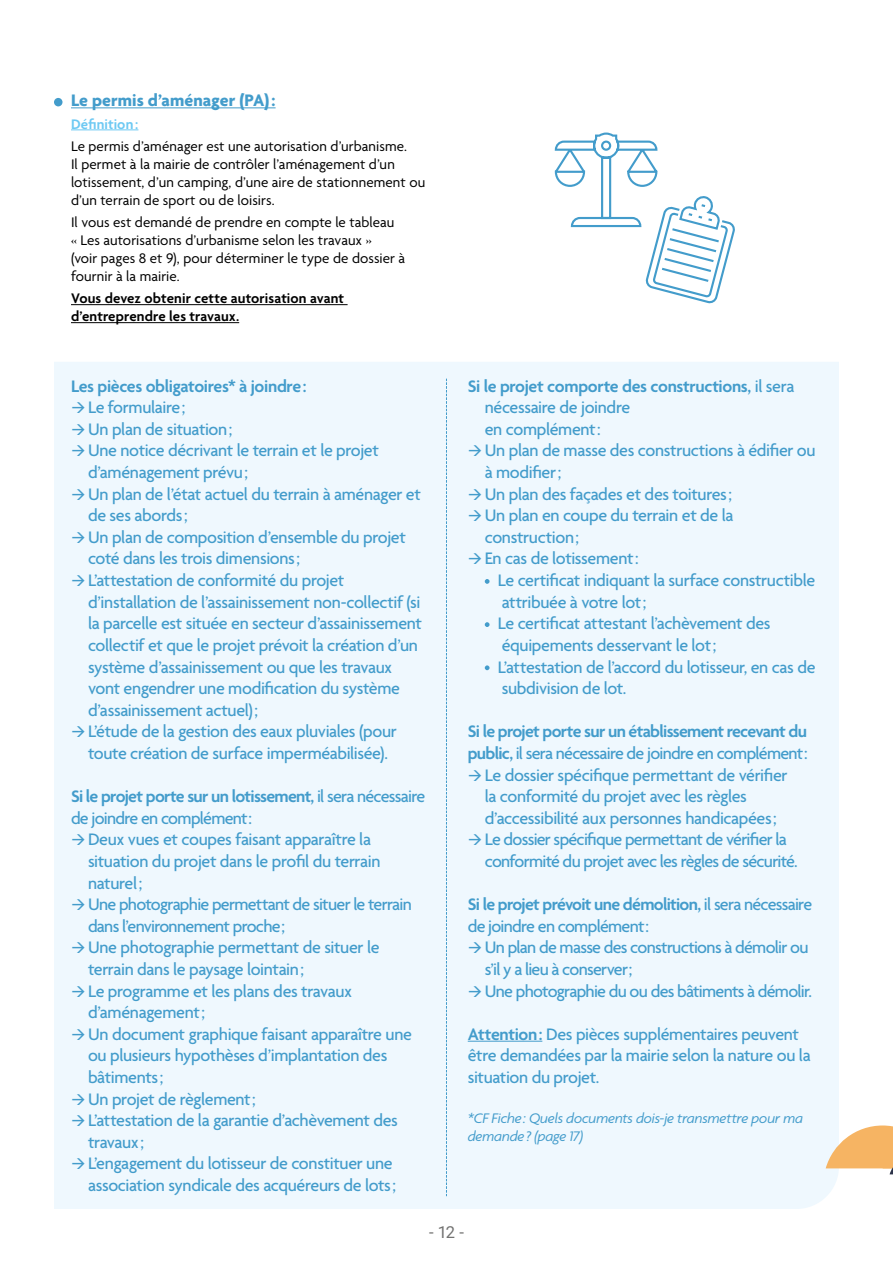
<style>
.page{position:relative;width:893px;height:1263px;background:#fff}
.page>*{position:absolute;margin:0;border:0;box-sizing:border-box;transform-origin:0 0}
.t1{font:500 18px/21.6px "Agenda";letter-spacing:-.02em;color:#439ccb}
.t2{font:500 18px/21.6px "Agenda";letter-spacing:-.04em;color:#439ccb}
.t3{font:600 18px/21.6px "Agenda";letter-spacing:-.035em;color:#439ccb}
.t4{font:700 18px "Agenda";letter-spacing:.005em;color:#439ccb}
.t5{font:16.5px "Roboto";color:#727271}
.t6{font:15px/18px "Agenda";letter-spacing:.005em;color:#000}
.t7{font:600 15px/18px "Agenda";letter-spacing:.005em;color:#000}
.t8{font:italic 15px/18px "Agenda";letter-spacing:-.015em;color:#439ccb}
.t9{font:600 15px "Agenda";letter-spacing:.01em;color:#6dc9f3}
.s1{font-weight:600}
.s2{font-weight:500}
</style>
<div class="page">
<hr style="left:71px;top:108px;width:205px;height:1px;background:#439ccb">
<hr style="left:71px;top:130px;width:67px;height:1px;background:#6dc9f3">
<hr style="left:71px;top:304px;width:277px;height:1px;background:#000">
<hr style="left:71px;top:322px;width:168px;height:1px;background:#000">
<div style="left:54px;top:98px;width:9px;height:8px;background:#439ccb;border-radius:50%"></div>
<div style="left:54px;top:362px;width:785px;height:847px;background:#eff8fe"></div>
<hr style="left:468px;top:1041px;width:74px;height:1px;background:#439ccb">
<svg style="left:485px;top:579px;width:5px;height:5px"></svg>
<svg style="left:485px;top:622px;width:5px;height:5px"></svg>
<svg style="left:485px;top:665px;width:5px;height:5px"></svg>
<svg style="left:446px;top:379px;width:1px;height:817px"></svg>
<svg style="left:826px;top:1107px;width:67px;height:67px"></svg>
<svg style="left:554px;top:132px;width:181px;height:172px"></svg>
<p class="t4" style="left:71px;top:91px;width:206px">Le permis d’aménager (PA):</p>
<p class="t9" style="left:71px;top:116px;width:69px">Définition:</p>
<p class="t6" style="left:71px;top:138px;width:356px">Le permis d’aménager est une autorisation d’urbanisme.<br>Il permet à la mairie de contrôler l’aménagement d’un lotissement, d’un camping, d’une aire de stationnement ou d’un terrain de sport ou de loisirs.</p>
<p class="t6" style="left:71px;top:214px;width:336px">Il vous est demandé de prendre en compte le tableau<br>« Les autorisations d’urbanisme selon les travaux »<br>(voir pages 8 et 9), pour déterminer le type de dossier à fournir à la mairie.</p>
<p class="t7" style="left:71px;top:291px;width:275px">Vous devez obtenir cette autorisation avant d’entreprendre les travaux.</p>
<p class="t3" style="left:71px;top:376px;width:237px">Les pièces obligatoires* à joindre:</p>
<p class="t1" style="left:71px;top:398px;width:116px">→ Le formulaire;</p>
<p class="t1" style="left:71px;top:419px;width:163px">→ Un plan de situation;</p>
<p class="t1" style="left:88px;top:441px;width:292px;text-indent:-17px">→ Une notice décrivant le terrain et le projet d’aménagement prévu;</p>
<p class="t1" style="left:88px;top:484px;width:334px;text-indent:-17px">→ Un plan de l’état actuel du terrain à aménager et de ses abords;</p>
<p class="t1" style="left:88px;top:527px;width:319px;text-indent:-17px">→ Un plan de composition d’ensemble du projet coté dans les trois dimensions;</p>
<p class="t1" style="left:88px;top:571px;width:336px;text-indent:-17px">→ L’attestation de conformité du projet d’installation de l’assainissement non-collectif (si la parcelle est située en secteur d’assainissement collectif et que le projet prévoit la création d’un système d’assainissement ou que les travaux vont engendrer une modification du système d’assainissement actuel);</p>
<p class="t1" style="left:71px;top:722px;width:327px;text-align:center">→ L’étude de la gestion des eaux pluviales (pour toute création de surface imperméabilisée).</p>
<p class="t2" style="left:71px;top:787px;width:356px"><span class="s1">Si le projet porte sur un lotissement,</span> il sera nécessaire de joindre en complément:</p>
<p class="t1" style="left:88px;top:830px;width:294px;text-indent:-17px">→ Deux vues et coupes faisant apparaître la situation du projet dans le profil du terrain naturel;</p>
<p class="t2" style="left:88px;top:895px;width:325px;text-indent:-17px">→ Une photographie permettant de situer le terrain dans l’environnement proche;</p>
<p class="t1" style="left:88px;top:938px;width:293px;text-indent:-17px">→ Une photographie permettant de situer le terrain dans le paysage lointain;</p>
<p class="t1" style="left:88px;top:981px;width:266px;text-indent:-17px">→ Le programme et les plans des travaux d’aménagement;</p>
<p class="t1" style="left:88px;top:1024px;width:326px;text-indent:-17px">→ Un document graphique faisant apparaître une ou plusieurs hypothèses d’implantation des bâtiments;</p>
<p class="t1" style="left:71px;top:1089px;width:186px">→ Un projet de règlement;</p>
<p class="t1" style="left:88px;top:1111px;width:311px;text-indent:-17px">→ L’attestation de la garantie d’achèvement des travaux;</p>
<p class="t1" style="left:71px;top:1154px;width:327px;text-align:right">→ L’engagement du lotisseur de constituer une association syndicale des acquéreurs de lots;</p>
<p class="t1" style="left:485px;top:376px;width:311px;text-indent:-17px"><span class="s1">Si le projet comporte des constructions,</span> il sera nécessaire de joindre<br>en complément:</p>
<p class="t1" style="left:485px;top:441px;width:332px;text-indent:-17px">→ Un plan de masse des constructions à édifier ou à modifier;</p>
<p class="t1" style="left:468px;top:484px;width:266px">→ Un plan des façades et des toitures;</p>
<p class="t1" style="left:485px;top:506px;width:250px;text-indent:-17px">→ Un plan en coupe du terrain et de la construction;</p>
<p class="t1" style="left:498px;top:549px;width:319px;text-indent:-30px">→ En cas de lotissement:<br>Le certificat indiquant la surface constructible attribuée à votre lot;<br>Le certificat attestant l’achèvement des équipements desservant le lot;<br>L’attestation de l’accord du lotisseur, en cas de subdivision de lot.</p>
<p class="t3" style="left:468px;top:722px;width:342px">Si le projet porte sur un établissement recevant du public, <span class="s2">il sera nécessaire de joindre en complément:</span></p>
<p class="t1" style="left:485px;top:765px;width:304px;text-indent:-17px">→ Le dossier spécifique permettant de vérifier la conformité du projet avec les règles d’accessibilité aux personnes handicapées;</p>
<p class="t2" style="left:485px;top:830px;width:315px;text-indent:-17px">→ Le dossier spécifique permettant de vérifier la conformité du projet avec les règles de sécurité.</p>
<p class="t2" style="left:468px;top:895px;width:346px"><span class="s1">Si le projet prévoit une démolition,</span> il sera nécessaire de joindre en complément:</p>
<p class="t2" style="left:485px;top:938px;width:325px;text-indent:-17px">→ Un plan de masse des constructions à démolir ou s’il y a lieu à conserver;</p>
<p class="t2" style="left:468px;top:981px;width:346px">→ Une photographie du ou des bâtiments à démolir.</p>
<p class="t1" style="left:468px;top:1024px;width:344px"><span class="s1">Attention:</span> Des pièces supplémentaires peuvent être demandées par la mairie selon la nature ou la situation du projet.</p>
<p class="t8" style="left:468px;top:1109px;width:337px">*CF Fiche: Quels documents dois-je transmettre pour ma demande? (page 17)</p>
<p class="t5" style="left:429px;top:1221px;width:36px">- 12 -</p>
</div>
